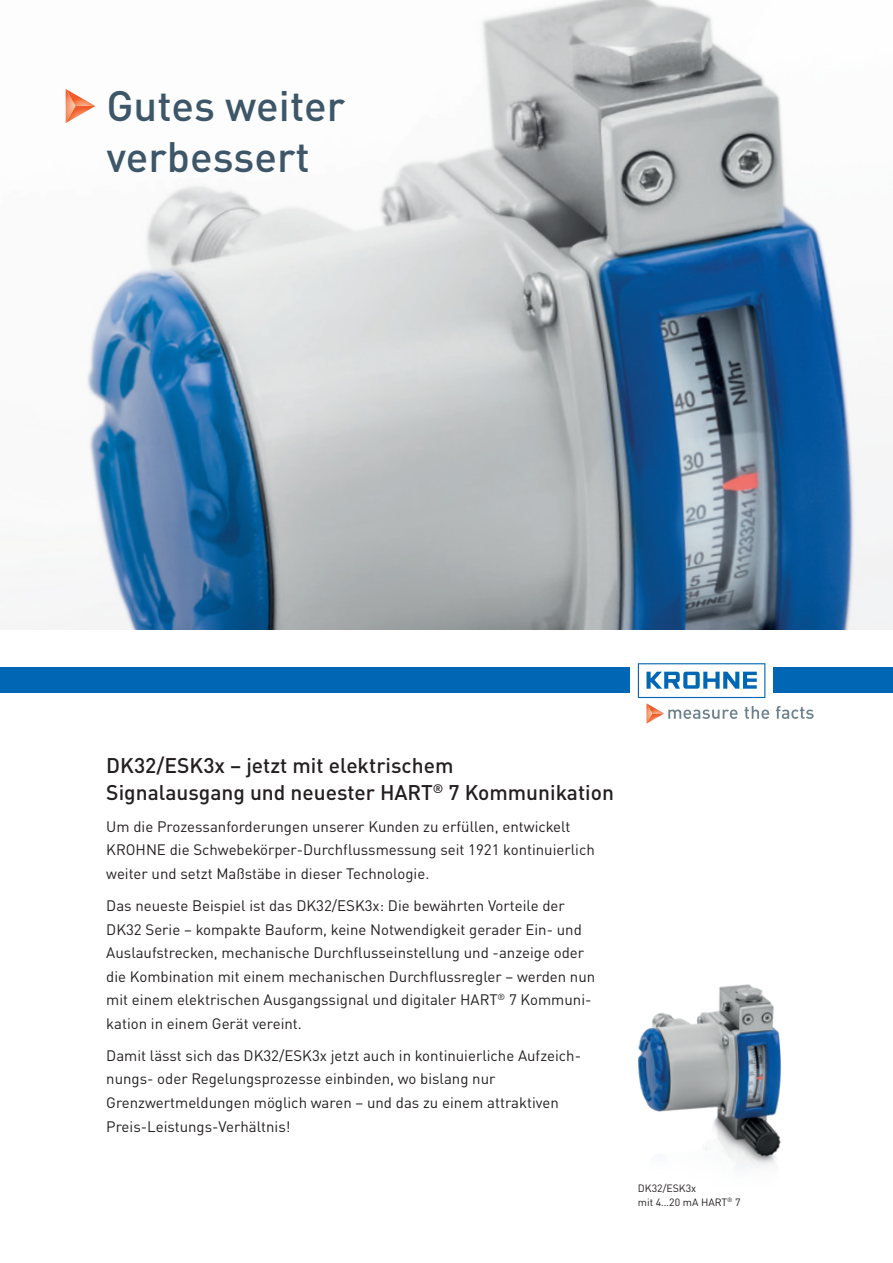
<style>
.page{position:relative;width:893px;height:1263px;background:#fff}
.page>*{position:absolute;margin:0;border:0;box-sizing:border-box;transform-origin:0 0}
.t1{font:500 42px/50.4px "DIN Pro";color:#3d5668}
.t2{font:500 21px/27px "DIN Pro";color:#231f20}
.t3{font:15px/23.5px "DIN Pro";color:#231f20}
.t4{font:10.5px/13.5px "DIN Pro";color:#231f20}
</style>
<div class="page">
<img style="left:1px;top:0;width:892px;height:629px">
<div style="left:774px;top:668px;width:119px;height:25px;background:#0166b3"></div>
<div style="left:0;top:668px;width:629px;height:25px;background:#0166b3"></div>
<svg style="left:776px;top:706px;width:38px;height:13px"></svg>
<svg style="left:638px;top:663px;width:131px;height:61px"></svg>
<svg style="left:66px;top:89px;width:29px;height:34px"></svg>
<img style="left:637px;top:984px;width:144px;height:185px">
<h1 class="t1" style="left:106px;top:76px;width:240px">Gutes weiter verbessert</h1>
<h2 class="t2" style="left:106px;top:749px;width:509px">DK32/ESK3x – jetzt mit elektrischem<br>Signalausgang und neuester HART<sup>®</sup> 7 Kommunikation</h2>
<p class="t3" style="left:106px;top:813px;width:490px">Um die Prozessanforderungen unserer Kunden zu erfüllen, entwickelt<br>KROHNE die Schwebekörper-Durchflussmessung seit 1921 kontinuierlich weiter und setzt Maßstäbe in dieser Technologie.</p>
<p class="t3" style="left:106px;top:892px;width:490px">Das neueste Beispiel ist das DK32/ESK3x: Die bewährten Vorteile der DK32 Serie – kompakte Bauform, keine Notwendigkeit gerader Ein- und Auslaufstrecken, mechanische Durchflusseinstellung und -anzeige oder die Kombination mit einem mechanischen Durchflussregler – werden nun mit einem elektrischen Ausgangssignal und digitaler HART<sup>®</sup> 7 Kommuni&shy;kation in einem Gerät vereint.</p>
<p class="t3" style="left:106px;top:1042px;width:476px">Damit lässt sich das DK32/ESK3x jetzt auch in kontinuierliche Aufzeich&shy;nungs- oder Regelungsprozesse einbinden, wo bislang nur Grenzwertmeldungen möglich waren – und das zu einem attraktiven Preis-Leistungs-Verhältnis!</p>
<p class="t4" style="left:638px;top:1180px;width:104px">DK32/ESK3x<br>mit 4…20 mA HART<sup>®</sup> 7</p>
</div>
